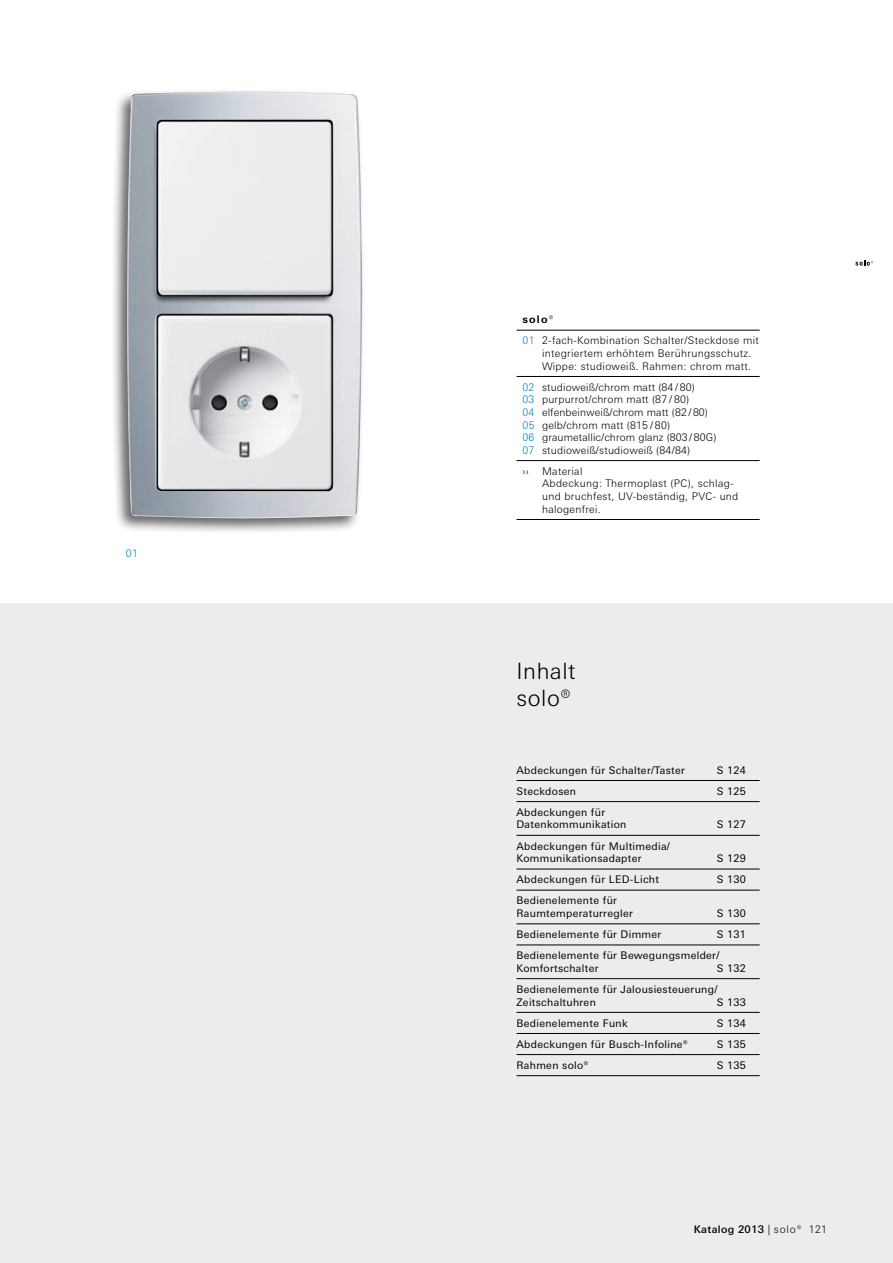
<style>
.page{position:relative;width:893px;height:1263px;background:#fff}
.page>*{position:absolute;margin:0;border:0;box-sizing:border-box;transform-origin:0 0}
.t1{font:300 22.5px/27px "LT Univers Basic";letter-spacing:.025em;color:#000}
.t2{font:10.5px/12.6px "LT Univers Basic";letter-spacing:.03em;color:#000}
.t3{font:300 10.5px/12.6px "LT Univers Basic";letter-spacing:.025em;color:#000}
.t4{font:500 10.5px "Univers Next Pro";letter-spacing:.03em;color:#000}
.t5{font:300 10.5px "LT Univers Basic";color:#007fc8}
.s1{font-weight:700}
.s2{color:#007fc8}
.s3{font-weight:300}
</style>
<div class="page">
<div style="left:0;top:604px;width:893px;height:659px;background:#ececec"></div>
<div style="left:111px;top:88px;width:255px;height:447px;background:#000;opacity:.6"></div>
<img style="left:127px;top:92px;width:236px;height:426px">
<hr style="left:516px;top:330px;width:244px;height:1px;background:#000">
<hr style="left:516px;top:376px;width:244px;height:1px;background:#000">
<hr style="left:516px;top:460px;width:244px;height:1px;background:#000">
<hr style="left:516px;top:519px;width:244px;height:1px;background:#000">
<hr style="left:516px;top:780px;width:244px;height:1px;background:#000">
<hr style="left:516px;top:801px;width:244px;height:1px;background:#000">
<hr style="left:516px;top:835px;width:244px;height:1px;background:#000">
<hr style="left:516px;top:869px;width:244px;height:1px;background:#000">
<hr style="left:516px;top:890px;width:244px;height:1px;background:#000">
<hr style="left:516px;top:923px;width:244px;height:1px;background:#000">
<hr style="left:516px;top:945px;width:244px;height:1px;background:#000">
<hr style="left:516px;top:978px;width:244px;height:1px;background:#000">
<hr style="left:516px;top:1012px;width:244px;height:1px;background:#000">
<hr style="left:516px;top:1033px;width:244px;height:1px;background:#000">
<hr style="left:516px;top:1054px;width:244px;height:1px;background:#000">
<hr style="left:516px;top:1075px;width:244px;height:1px;background:#000">
<svg style="left:855px;top:260px;width:18px;height:6px"></svg>
<p class="t5" style="left:126px;top:547px;width:14px">01</p>
<p class="t3" style="left:522px;top:309px;width:238px;line-height:21.1px"><span class="s1">solo</span>®<br><span class="s2">01</span> 2-fach-Kombination Schalter/Steckdose mit</p>
<p class="t3" style="left:542px;top:347px;width:211px">integriertem erhöhtem Berührungsschutz.<br>Wippe: studioweiß. Rahmen: chrom matt.</p>
<p class="t3" style="left:522px;top:381px;width:196px"><span class="s2">02</span> studioweiß/chrom matt (84 / 80)<br><span class="s2">03</span> purpurrot/chrom matt (87 / 80)<br><span class="s2">04</span> elfenbeinweiß/chrom matt (82 / 80)<br><span class="s2">05</span> gelb/chrom matt (815 / 80)<br><span class="s2">06</span> graumetallic/chrom glanz (803 / 80G)<br><span class="s2">07</span> studioweiß/studioweiß (84/84)</p>
<p class="t3" style="left:542px;top:465px;width:198px;text-indent:-20px">›› Material<br>Abdeckung: Thermoplast (PC), schlag&shy;und bruchfest, UV-beständig, PVC- und halogenfrei.</p>
<h1 class="t1" style="left:516px;top:657px;width:61px">Inhalt solo®</h1>
<p class="t2" style="left:516px;top:764px;width:170px">Abdeckungen für Schalter/Taster</p>
<p class="t2" style="left:717px;top:764px;width:31px">S 124</p>
<p class="t2" style="left:516px;top:785px;width:61px">Steckdosen</p>
<p class="t2" style="left:717px;top:785px;width:31px">S 125</p>
<p class="t2" style="left:516px;top:806px;width:111px">Abdeckungen für<br>Datenkommunikation</p>
<p class="t2" style="left:717px;top:818px;width:31px">S 127</p>
<p class="t2" style="left:516px;top:839px;width:155px">Abdeckungen für Multimedia/<br>Kommunikationsadapter</p>
<p class="t2" style="left:717px;top:852px;width:31px">S 129</p>
<p class="t2" style="left:516px;top:873px;width:144px">Abdeckungen für LED-Licht</p>
<p class="t2" style="left:717px;top:873px;width:31px">S 130</p>
<p class="t2" style="left:516px;top:894px;width:118px">Bedienelemente für<br>Raumtemperaturregler</p>
<p class="t2" style="left:717px;top:907px;width:31px">S 130</p>
<p class="t2" style="left:516px;top:924px;width:231px;line-height:21.1px;text-indent:200px">S 131<br>Bedienelemente für Bewegungsmelder/</p>
<p class="t2" style="left:516px;top:962px;width:83px">Komfortschalter</p>
<p class="t2" style="left:516px;top:928px;width:146px">Bedienelemente für Dimmer</p>
<p class="t2" style="left:516px;top:957px;width:231px;line-height:21.1px;text-indent:200px">S 132<br>Bedienelemente für Jalousiesteuerung/</p>
<p class="t2" style="left:516px;top:995px;width:81px">Zeitschaltuhren</p>
<p class="t2" style="left:717px;top:995px;width:31px">S 133</p>
<p class="t2" style="left:516px;top:1016px;width:113px">Bedienelemente Funk</p>
<p class="t2" style="left:717px;top:1016px;width:31px">S 134</p>
<p class="t2" style="left:516px;top:1038px;width:173px">Abdeckungen für Busch-Infoline®</p>
<p class="t2" style="left:717px;top:1038px;width:31px">S 135</p>
<p class="t2" style="left:516px;top:1059px;width:74px">Rahmen solo®</p>
<p class="t2" style="left:717px;top:1059px;width:31px">S 135</p>
<p class="t4" style="left:694px;top:1223px;width:135px">Katalog 2013 <span class="s3">| solo® 121</span></p>
</div>
